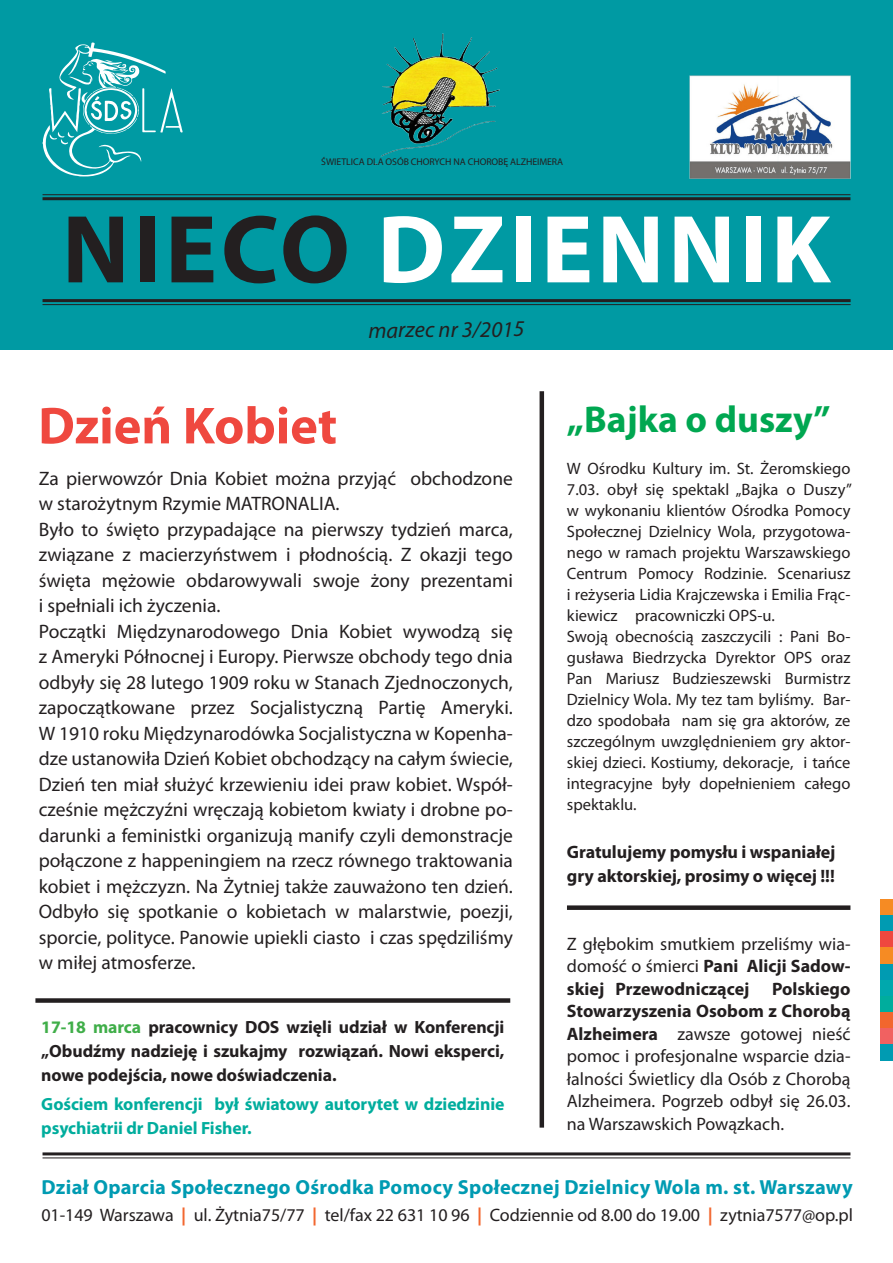
<style>
.page{position:relative;width:893px;height:1263px;background:#fff}
.page>*{position:absolute;margin:0;border:0;box-sizing:border-box;transform-origin:0 0}
.t1{font:700 97.5px "Myriad Pro";letter-spacing:.04em;color:#fff}
.t2{font:700 52.5px "Myriad Pro";color:#ef483f}
.t3{font:700 37.5px "Myriad Pro";color:#00a751}
.t4{font:italic 22.5px "Myriad Pro";color:#231f20}
.t5{font:700 20.4px "Myriad Pro";letter-spacing:.015em;color:#009bb2}
.t6{font:19.5px/25.5px "Myriad Pro";color:#231f20;text-align:justify}
.t7{font:18px/22.5px "Myriad Pro";letter-spacing:-.005em;color:#231f20;text-align:justify}
.t8{font:700 18px/24px "Myriad Pro";letter-spacing:-.005em;color:#231f20}
.t9{font:700 17.7px/24px "Myriad Pro";letter-spacing:-.005em;color:#231f20;text-align:justify}
.t10{font:700 17.7px/24px "Myriad Pro";letter-spacing:-.005em;color:#00ad9d}
.t11{font:16.5px/21px "Myriad Pro";color:#231f20;text-align:justify}
.t12{font:9.75px "Myriad Pro";letter-spacing:-.005em;color:#231f20}
.s1{color:#231f20}
.s2{color:#40ae49}
.s3{font-weight:700}
.s4{font-weight:700;color:#f2662e}
</style>
<div class="page">
<div style="left:0;top:0;width:893px;height:349px;background:#009aa3"></div>
<hr style="left:43px;top:299px;width:808px;height:3px;background:#231f20">
<hr style="left:43px;top:304px;width:808px;height:1px;background:#231f20">
<hr style="left:43px;top:194px;width:807px;height:1px;background:#231f20">
<hr style="left:43px;top:197px;width:807px;height:3px;background:#231f20">
<hr style="left:43px;top:1152px;width:807px;height:3px;background:#231f20">
<hr style="left:43px;top:1157px;width:807px;height:1px;background:#231f20">
<svg style="left:42px;top:42px;width:141px;height:135px"></svg>
<img style="left:375px;top:33px;width:125px;height:131px">
<img style="left:689px;top:75px;width:162px;height:104px">
<div style="left:567px;top:905px;width:283px;height:5px;background:#231f20"></div>
<div style="left:881px;top:899px;width:12px;height:16px;background:#f68b23"></div>
<div style="left:881px;top:915px;width:12px;height:17px;background:#009bb2"></div>
<div style="left:881px;top:932px;width:12px;height:16px;background:#ef483f"></div>
<div style="left:881px;top:948px;width:12px;height:16px;background:#f68b23"></div>
<div style="left:881px;top:964px;width:12px;height:16px;background:#009bb2"></div>
<div style="left:881px;top:980px;width:12px;height:16px;background:#00a8ad"></div>
<div style="left:881px;top:996px;width:12px;height:16px;background:#00ad9d"></div>
<div style="left:881px;top:1012px;width:12px;height:17px;background:#f2662e"></div>
<div style="left:881px;top:1029px;width:12px;height:16px;background:#f16161"></div>
<div style="left:881px;top:1045px;width:12px;height:16px;background:#009bb2"></div>
<hr style="left:540px;top:391px;width:4px;height:736px;background:#231f20">
<div style="left:35px;top:998px;width:475px;height:5px;background:#231f20"></div>
<p class="t12" style="left:321px;top:156px;width:243px">ŚWIETLICA DLA OSÓB CHORYCH NA CHOROBĘ ALZHEIMERA</p>
<p class="t1" style="left:62px;top:186px;width:770px"><span class="s1">NIECO</span> DZIENNIK</p>
<p class="t4" style="left:368px;top:317px;width:158px;rotate:-1deg">marzec nr 3/2015</p>
<p class="t2" style="left:38px;top:391px;width:300px">Dzień Kobiet</p>
<p class="t6" style="left:39px;top:465px;width:476px">Za pierwowzór Dnia Kobiet można przyjąć obchodzone w starożytnym Rzymie MATRONALIA.</p>
<p class="t6" style="left:39px;top:516px;width:476px">Było to święto przypadające na pierwszy tydzień marca, związane z macierzyństwem i płodnością. Z okazji tego święta mężowie obdarowywali swoje żony prezentami i spełniali ich życzenia.</p>
<p class="t6" style="left:39px;top:618px;width:476px">Początki Międzynarodowego Dnia Kobiet wywodzą się z Ameryki Północnej i Europy. Pierwsze obchody tego dnia odbyły się 28 lutego 1909 roku w Stanach Zjednoczonych, zapoczątkowane przez Socjalistyczną Partię Ameryki.<br>W 1910 roku Międzynarodówka Socjalistyczna w Kopenha&shy;dze ustanowiła Dzień Kobiet obchodzący na całym świecie, Dzień ten miał służyć krzewieniu idei praw kobiet. Współ&shy;cześnie mężczyźni wręczają kobietom kwiaty i drobne po&shy;darunki a feministki organizują manify czyli demonstracje połączone z happeningiem na rzecz równego traktowania kobiet i mężczyzn. Na Żytniej także zauważono ten dzień.<br>Odbyło się spotkanie o kobietach w malarstwie, poezji, sporcie, polityce. Panowie upiekli ciasto i czas spędziliśmy w miłej atmosferze.</p>
<p class="t9" style="left:41px;top:1015px;width:465px"><span class="s2">17-18 marca</span> pracownicy DOS wzięli udział w Konferencji „Obudźmy nadzieję i szukajmy rozwiązań. Nowi eksperci, nowe podejścia, nowe doświadczenia.</p>
<p class="t10" style="left:41px;top:1091px;width:465px">Gościem konferencji był światowy autorytet w dziedzinie psychiatrii dr Daniel Fisher.</p>
<p class="t3" style="left:567px;top:395px;width:265px">„Bajka o duszy”</p>
<p class="t11" style="left:567px;top:458px;width:286px">W Ośrodku Kultury im. St. Żeromskiego 7.03. obył się spektakl „Bajka o Duszy” w wykonaniu klientów Ośrodka Pomocy Społecznej Dzielnicy Wola, przygotowa&shy;nego w ramach projektu Warszawskiego Centrum Pomocy Rodzinie. Scenariusz i reżyseria Lidia Krajczewska i Emilia Frąc&shy;kiewicz pracowniczki OPS-u.</p>
<p class="t11" style="left:567px;top:626px;width:285px">Swoją obecnością zaszczycili : Pani Bo&shy;gusława Biedrzycka Dyrektor OPS oraz Pan Mariusz Budzieszewski Burmistrz Dzielnicy Wola. My tez tam byliśmy. Bar&shy;dzo spodobała nam się gra aktorów, ze szczególnym uwzględnieniem gry aktor&shy;skiej dzieci. Kostiumy, dekoracje, i tańce integracyjne były dopełnieniem całego spektaklu.</p>
<p class="t8" style="left:567px;top:840px;width:270px">Gratulujemy pomysłu i wspaniałej gry aktorskiej, prosimy o więcej !!!</p>
<p class="t7" style="left:567px;top:932px;width:285px">Z głębokim smutkiem przeliśmy wia&shy;domość o śmierci <span class="s3">Pani Alicji Sadow&shy;skiej Przewodniczącej</span></p>
<p class="t7" style="left:567px;top:977px;width:285px;text-indent:205px"><span class="s3">Polskiego Stowarzyszenia Osobom z Chorobą Alzheimera</span> zawsze gotowej nieść pomoc i profesjonalne wsparcie dzia&shy;łalności Świetlicy dla Osób z Chorobą Alzheimera. Pogrzeb odbył się 26.03. na Warszawskich Powązkach.</p>
<p class="t5" style="left:41px;top:1174px;width:813px">Dział Oparcia Społecznego Ośrodka Pomocy Społecznej Dzielnicy Wola m. st. Warszawy</p>
<p class="t7" style="left:41px;top:1204px;width:813px">01-149 Warszawa <span class="s4">|</span> ul. Żytnia75/77 <span class="s4">|</span> tel/fax 22 631 10 96 <span class="s4">|</span> Codziennie od 8.00 do 19.00 <span class="s4">|</span> zytnia7577@op.pl</p>
</div>
